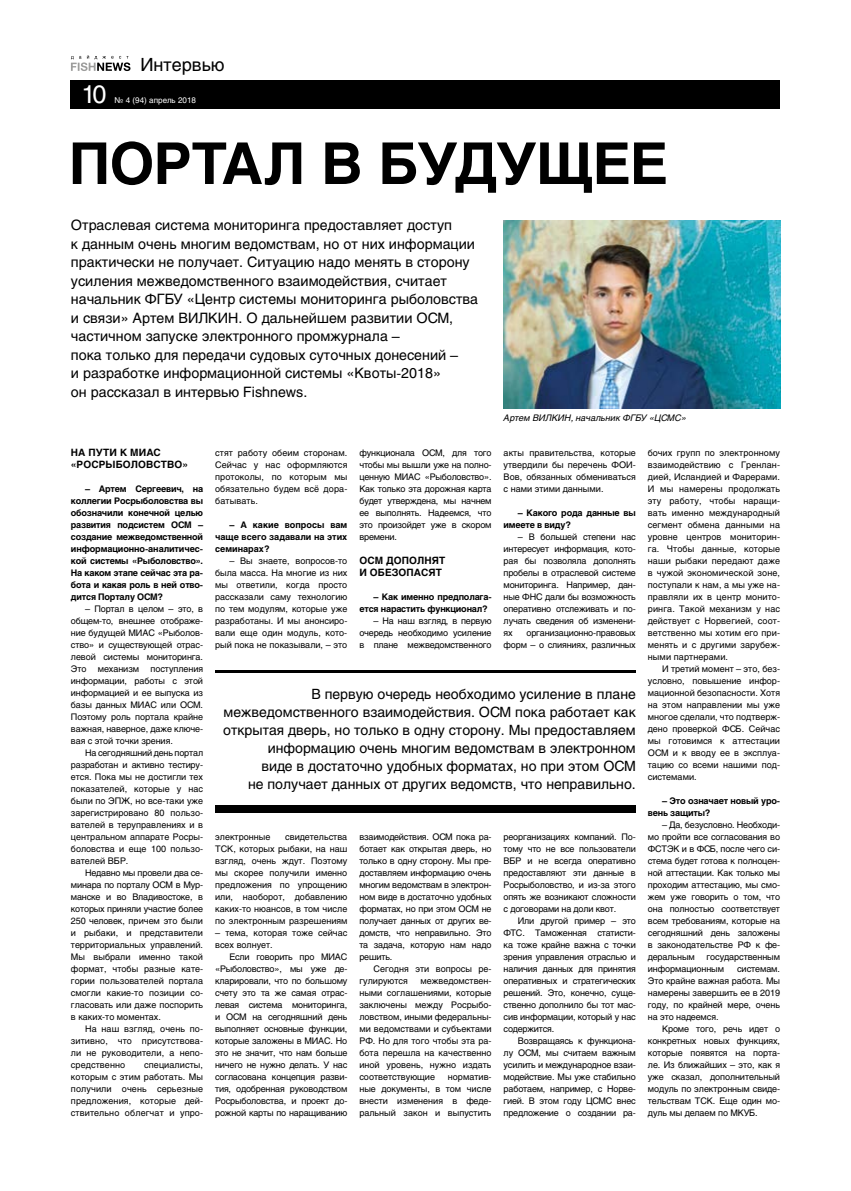
<style>
.page{position:relative;width:851px;height:1191px;background:#fff}
.page>*{position:absolute;margin:0;border:0;box-sizing:border-box;transform-origin:0 0}
.t1{font:700 57.1px "Helios C";letter-spacing:-.015em;color:#000}
.t2{font:25px "Helios C";color:#fff}
.t3{font:18px "Helios C";color:#000}
.t4{font:14.2px/18.5px "Helios C";color:#000}
.t5{font:14px/18px "Helios C";color:#000;text-align:right}
.t6{font:700 10px/12px "Helios C";letter-spacing:.01em;color:#000}
.t7{font:9px/12px "Helios C";letter-spacing:-.01em;color:#000;text-align:justify}
.t8{font:700 9px/12px "Helios C";letter-spacing:-.02em;color:#000}
.t9{font:italic 9px "Helios C";color:#000}
.t10{font:8px "Helios C";color:#fff}
</style>
<div class="page">
<svg style="left:71px;top:55px;width:59px;height:16px"></svg>
<div style="left:71px;top:81px;width:709px;height:28px;background:#000"></div>
<hr style="left:215px;top:670px;width:420px;height:3px;background:#000">
<div style="left:215px;top:805px;width:420px;height:7px;background:#000"></div>
<img style="left:503px;top:220px;width:277px;height:188px">
<h3 class="t3" style="left:140px;top:54px;width:86px">Интервью</h3>
<h2 class="t2" style="left:81px;top:80px;width:27px">10</h2>
<p class="t10" style="left:115px;top:96px;width:83px">№ 4 (94) апрель 2018</p>
<h1 class="t1" style="left:69px;top:130px;width:600px">ПОРТАЛ В БУДУЩЕЕ</h1>
<p class="t4" style="left:71px;top:216px;width:409px">Отраслевая система мониторинга предоставляет доступ<br>к данным очень многим ведомствам, но от них информации практически не получает. Ситуацию надо менять в сторону усиления межведомственного взаимодействия, считает начальник ФГБУ «Центр системы мониторинга рыболовства и связи» Артем ВИЛКИН. О дальнейшем развитии ОСМ, частичном запуске электронного промжурнала –<br>пока только для передачи судовых суточных донесений –<br>и разработке информационной системы «Квоты-2018»<br>он рассказал в интервью Fishnews.</p>
<p class="t9" style="left:503px;top:412px;width:184px">Артем ВИЛКИН, начальник ФГБУ «ЦСМС»</p>
<p class="t6" style="left:71px;top:446px;width:119px">НА ПУТИ К МИАС «РОСРЫБОЛОВСТВО»</p>
<p class="t8" style="left:71px;top:483px;width:134px;text-align:justify;text-indent:14px">– Артем Сергеевич, на коллегии Росрыболовства вы обозначили конечной целью развития подсистем ОСМ – создание межведомственной информационно-аналитичес&shy;кой системы «Рыболовство».<br>На каком этапе сейчас эта ра&shy;бота и какая роль в ней отво&shy;дится Порталу ОСМ?</p>
<p class="t7" style="left:71px;top:603px;width:134px;text-indent:14px">– Портал в целом – это, в общем-то, внешнее отображе&shy;ние будущей МИАС «Рыболов&shy;ство» и существующей отрас&shy;левой системы мониторинга.<br>Это</p>
<p class="t7" style="left:71px;top:663px;width:134px;text-indent:80px">поступления информации, работы с этой информацией и ее выпуска из базы данных МИАС или ОСМ.<br>Поэтому роль портала крайне важная, наверное, даже ключе&shy;вая с этой точки зрения.</p>
<p class="t7" style="left:71px;top:747px;width:134px;text-indent:14px">На сегодняшний день портал разработан и активно тестиру&shy;ется. Пока мы не достигли тех показателей, которые у нас были по ЭПЖ, но все-таки уже зарегистрировано 80 пользо&shy;вателей в теруправлениях и в центральном аппарате Росры&shy;боловства и еще 100 пользо&shy;вателей ВБР.</p>
<p class="t7" style="left:71px;top:867px;width:134px;text-indent:14px">Недавно мы провели два се&shy;минара по порталу ОСМ в Мур&shy;манске и во Владивостоке, в которых приняли участие более 250 человек, причем это были и рыбаки, и представители территориальных управлений.<br>Мы выбрали именно такой формат, чтобы разные кате&shy;гории пользователей портала смогли какие-то позиции со&shy;гласовать или даже поспорить в каких-то моментах.</p>
<p class="t7" style="left:71px;top:1023px;width:134px;text-indent:14px">На наш взгляд, очень по&shy;зитивно, что присутствова&shy;ли не руководители, а непо&shy;средственно</p>
<p class="t7" style="left:98px;top:663px;width:43px">механизм</p>
<p class="t7" style="left:71px;top:1059px;width:134px;text-indent:73px">специалисты, которым с этим работать. Мы получили очень серьезные предложения, которые дей&shy;ствительно облегчат и упро-</p>
<p class="t7" style="left:215px;top:447px;width:134px">стят работу обеим сторонам.<br>Сейчас у нас оформляются протоколы, по которым мы обязательно будем всё дора&shy;батывать.</p>
<p class="t8" style="left:215px;top:519px;width:134px;text-align:justify;text-indent:14px">– А какие вопросы вам чаще всего задавали на этих семинарах?</p>
<p class="t7" style="left:215px;top:555px;width:134px;text-indent:14px">– Вы знаете, вопросов-то была масса. На многие из них мы ответили, когда просто рассказали саму технологию по тем модулям, которые уже разработаны. И мы анонсиро&shy;вали еще один модуль, кото&shy;рый пока не показывали, – это</p>
<p class="t7" style="left:359px;top:446px;width:134px">функционала ОСМ, для того чтобы мы вышли уже на полно&shy;ценную МИАС «Рыболовство».<br>Как только эта дорожная карта будет утверждена, мы начнем ее выполнять. Надеемся, что это произойдет уже в скором времени.</p>
<p class="t6" style="left:359px;top:554px;width:87px">ОСМ ДОПОЛНЯТ<br>И ОБЕЗОПАСЯТ</p>
<p class="t8" style="left:359px;top:591px;width:134px;text-indent:14px">– Как именно предполага&shy;ется нарастить функционал?</p>
<p class="t7" style="left:359px;top:615px;width:134px;text-indent:14px">– На наш взгляд, в первую очередь необходимо усиление в плане межведомственного</p>
<p class="t7" style="left:503px;top:447px;width:134px">акты правительства, которые утвердили бы перечень ФОИ-Вов, обязанных обмениваться с нами этими данными.</p>
<p class="t8" style="left:503px;top:507px;width:134px;text-indent:14px">– Какого рода данные вы имеете в виду?</p>
<p class="t7" style="left:503px;top:531px;width:134px;text-indent:14px">– В большей степени нас интересует информация, кото&shy;рая бы позволяла дополнять пробелы в отраслевой системе мониторинга. Например, дан&shy;ные ФНС дали бы возможность оперативно отслеживать и по&shy;лучать сведения об изменени&shy;ях</p>
<p class="t7" style="left:503px;top:627px;width:134px;text-align:right">организационно-правовых форм – о слияниях, различных</p>
<p class="t5" style="left:223px;top:685px;width:414px">В первую очередь необходимо усиление в плане межведомственного взаимодействия. ОСМ пока работает как открытая дверь, но только в одну сторону. Мы предоставляем информацию очень многим ведомствам в электронном<br>виде в достаточно удобных форматах, но при этом ОСМ<br>не получает данных от других ведомств, что неправильно.</p>
<p class="t7" style="left:215px;top:831px;width:134px;text-indent:70px">свидетельства ТСК, которых рыбаки, на наш взгляд, очень ждут. Поэтому мы скорее получили именно предложения по упрощению или, наоборот, добавлению каких-то нюансов, в том числе по электронным разрешениям</p>
<p class="t7" style="left:215px;top:927px;width:134px">– тема, которая тоже сейчас всех волнует.</p>
<p class="t7" style="left:215px;top:951px;width:134px;text-indent:14px">Если говорить про МИАС «Рыболовство», мы уже де&shy;кларировали, что по большому счету это та же самая отрас&shy;левая система мониторинга, и ОСМ на сегодняшний день выполняет основные функции, которые заложены в МИАС. Но это не значит, что нам больше ничего не нужно делать. У нас согласована концепция разви&shy;тия, одобренная руководством Росрыболовства, и проект до&shy;рожной карты по наращиванию</p>
<p class="t7" style="left:215px;top:831px;width:57px">электронные</p>
<p class="t7" style="left:359px;top:831px;width:134px">взаимодействия. ОСМ пока ра&shy;ботает как открытая дверь, но только в одну сторону. Мы пре&shy;доставляем информацию очень многим ведомствам в электрон&shy;ном виде в достаточно удобных форматах, но при этом ОСМ не получает данных от других ве&shy;домств, что неправильно. Это та задача, которую нам надо решить.</p>
<p class="t7" style="left:359px;top:963px;width:134px;text-indent:14px">Сегодня эти вопросы ре&shy;гулируются</p>
<p class="t7" style="left:359px;top:975px;width:134px;text-indent:61px">межведомствен&shy;ными соглашениями, которые заключены между Росрыбо&shy;ловством, иными федеральны&shy;ми ведомствами и субъектами РФ. Но для того чтобы эта ра&shy;бота перешла на качественно иной уровень, нужно издать соответствующие</p>
<p class="t7" style="left:359px;top:1071px;width:134px;text-indent:88px">норматив&shy;ные документы, в том числе внести изменения в феде&shy;ральный закон и выпустить</p>
<p class="t7" style="left:503px;top:831px;width:134px">реорганизациях компаний. По&shy;тому что не все пользователи ВБР и не всегда оперативно предоставляют эти данные в Росрыболовство, и из-за этого опять же возникают сложности с договорами на доли квот.</p>
<p class="t7" style="left:503px;top:915px;width:134px;text-indent:14px">Или другой пример – это ФТС. Таможенная статисти&shy;ка тоже крайне важна с точки зрения управления отраслью и наличия данных для принятия оперативных и стратегических решений. Это, конечно, суще&shy;ственно дополнило бы тот мас&shy;сив информации, который у нас содержится.</p>
<p class="t7" style="left:503px;top:1035px;width:134px;text-indent:14px">Возвращаясь к функциона&shy;лу ОСМ, мы считаем важным усилить и международное взаи&shy;модействие. Мы уже стабильно работаем, например, с Норве&shy;гией. В этом году ЦСМС внес предложение о создании ра-</p>
<p class="t7" style="left:647px;top:447px;width:134px">бочих групп по электронному взаимодействию с Гренлан&shy;дией, Исландией и Фарерами.<br>И мы намерены продолжать эту работу, чтобы наращи&shy;вать именно международный сегмент обмена данными на уровне центров мониторин&shy;га. Чтобы данные, которые наши рыбаки передают даже в чужой экономической зоне, поступали к нам, а мы уже на&shy;правляли их в центр монито&shy;ринга. Такой механизм у нас действует с Норвегией, соот&shy;ветственно мы хотим его при&shy;менять и с другими зарубеж&shy;ными партнерами.</p>
<p class="t7" style="left:647px;top:662px;width:134px;text-indent:14px">И третий момент – это, без&shy;условно, повышение инфор&shy;мационной безопасности. Хотя на этом направлении мы уже многое сделали, что подтверж&shy;дено проверкой ФСБ. Сейчас мы готовимся к аттестации ОСМ и к вводу ее в эксплуа&shy;тацию со всеми нашими под&shy;системами.</p>
<p class="t8" style="left:647px;top:795px;width:134px;text-indent:14px">– Это означает новый уро&shy;вень защиты?</p>
<p class="t7" style="left:647px;top:818px;width:134px;text-indent:14px">– Да, безусловно. Необходи&shy;мо пройти все согласования во ФСТЭК и в ФСБ, после чего си&shy;стема будет готова к полноцен&shy;ной аттестации. Как только мы проходим аттестацию, мы смо&shy;жем уже говорить о том, что она полностью соответствует всем требованиям, которые на сегодняшний день заложены в законодательстве РФ к фе&shy;деральным</p>
<p class="t7" style="left:647px;top:950px;width:134px;text-indent:59px">государственным информационным</p>
<p class="t7" style="left:647px;top:962px;width:134px;text-indent:89px">системам.<br>Это крайне важная работа. Мы намерены завершить ее в 2019 году, по крайней мере, очень на это надеемся.</p>
<p class="t7" style="left:647px;top:1022px;width:134px;text-indent:14px">Кроме того, речь идет о конкретных новых функциях, которые появятся на порта&shy;ле. Из ближайших – это, как я уже сказал, дополнительный модуль по электронным свиде&shy;тельствам ТСК. Еще один мо&shy;дуль мы делаем по МКУБ.</p>
</div>
